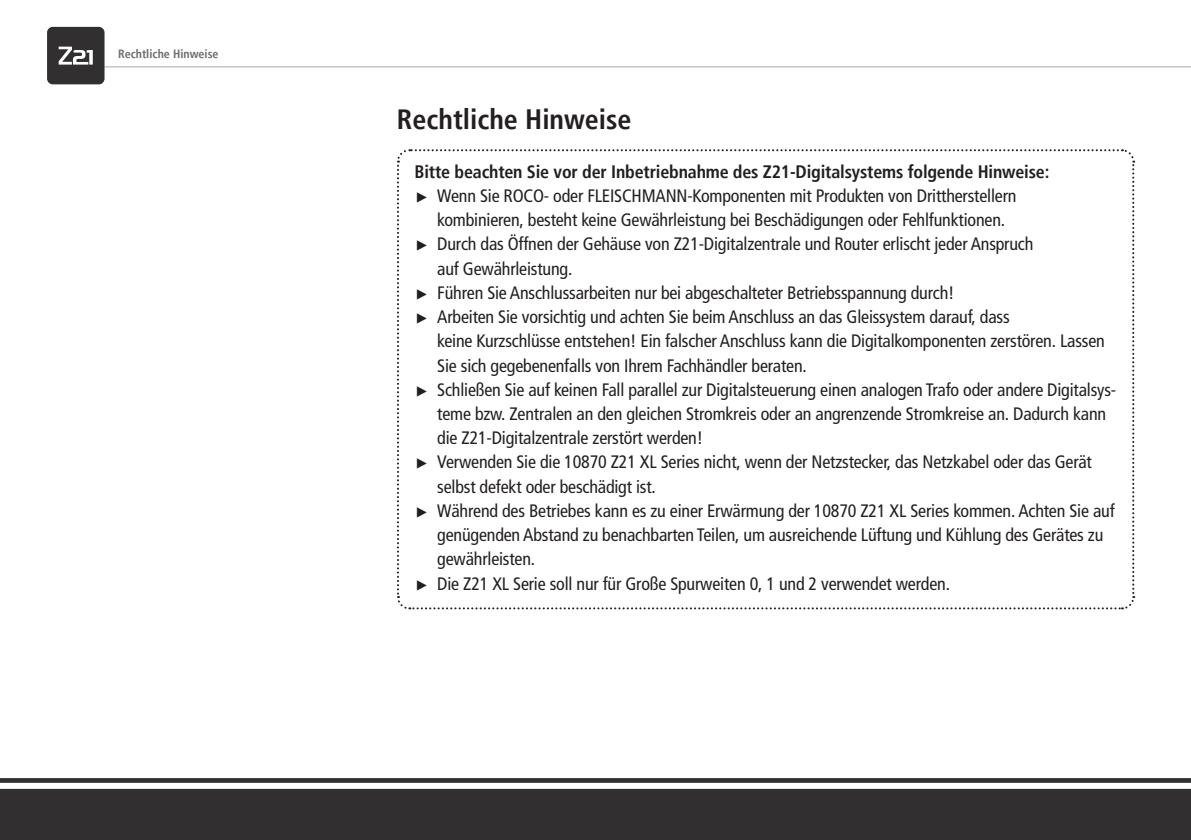
<style>
.page{position:relative;width:1191px;height:840px;background:#fff}
.page>*{position:absolute;margin:0;border:0;box-sizing:border-box;transform-origin:0 0}
.t1{font:700 condensed 28px "Frutiger LT";color:#231f20}
.t2{font:condensed 18px/24.2px "Frutiger LT";letter-spacing:-.01em;color:#231f20}
.t3{font:700 condensed 18px "Frutiger LT";letter-spacing:-.01em;color:#231f20}
.t4{font:700 condensed 12px "Frutiger LT";color:#6c6d70}
.s1{font-family:"Scala Sans Pro";font-style:italic;font-stretch:normal;font-size:14px}
</style>
<div class="page">
<div style="left:0;top:791px;width:1191px;height:48px;background:#312f30"></div>
<svg style="left:0;top:778px;width:1191px;height:13px"></svg>
<svg style="left:104px;top:33px;width:1087px;height:35px"></svg>
<div style="left:47px;top:27px;width:57px;height:57px;background:#312f30;border-radius:6px"></div>
<svg style="left:59px;top:47px;width:34px;height:18px"></svg>
<svg style="left:397px;top:149px;width:738px;height:461px"></svg>
<p class="t4" style="left:118px;top:46px;width:102px">Rechtliche Hinweise</p>
<p class="t1" style="left:397px;top:103px;width:236px">Rechtliche Hinweise</p>
<p class="t3" style="left:414px;top:161px;width:636px">Bitte beachten Sie vor der Inbetriebnahme des Z21-Digitalsystems folgende Hinweise:</p>
<p class="t2" style="left:437px;top:184px;width:581px;text-indent:-23px"><span class="s1">▶</span> Wenn Sie ROCO- oder FLEISCHMANN-Komponenten mit Produkten von Drittherstellern kombinieren, besteht keine Gewährleistung bei Beschädigungen oder Fehlfunktionen.</p>
<p class="t2" style="left:437px;top:232px;width:597px;text-indent:-23px"><span class="s1">▶</span> Durch das Öffnen der Gehäuse von Z21-Digitalzentrale und Router erlischt jeder Anspruch auf Gewährleistung.</p>
<p class="t2" style="left:414px;top:280px;width:541px"><span class="s1">▶</span> Führen Sie Anschlussarbeiten nur bei abgeschalteter Betriebsspannung durch!</p>
<p class="t2" style="left:437px;top:305px;width:669px;text-indent:-23px"><span class="s1">▶</span> Arbeiten Sie vorsichtig und achten Sie beim Anschluss an das Gleissystem darauf, dass<br>keine Kurzschlüsse entstehen! Ein falscher Anschluss kann die Digitalkomponenten zerstören. Lassen<br>Sie sich gegebenenfalls von Ihrem Fachhändler beraten.</p>
<p class="t2" style="left:437px;top:377px;width:680px;text-indent:-23px"><span class="s1">▶</span> Schließen Sie auf keinen Fall parallel zur Digitalsteuerung einen analogen Trafo oder andere Digitalsys&shy;teme bzw. Zentralen an den gleichen Stromkreis oder an angrenzende Stromkreise an. Dadurch kann die Z21-Digitalzentrale zerstört werden!</p>
<p class="t2" style="left:437px;top:450px;width:656px;text-indent:-23px"><span class="s1">▶</span> Verwenden Sie die 10870 Z21 XL Series nicht, wenn der Netzstecker, das Netzkabel oder das Gerät selbst defekt oder beschädigt ist.</p>
<p class="t2" style="left:437px;top:498px;width:679px;text-indent:-23px"><span class="s1">▶</span> Während des Betriebes kann es zu einer Erwärmung der 10870 Z21 XL Series kommen. Achten Sie auf genügenden Abstand zu benachbarten Teilen, um ausreichende Lüftung und Kühlung des Gerätes zu gewährleisten.</p>
<p class="t2" style="left:414px;top:571px;width:537px"><span class="s1">▶</span> Die Z21 XL Serie soll nur für Große Spurweiten 0, 1 und 2 verwendet werden.</p>
</div>
